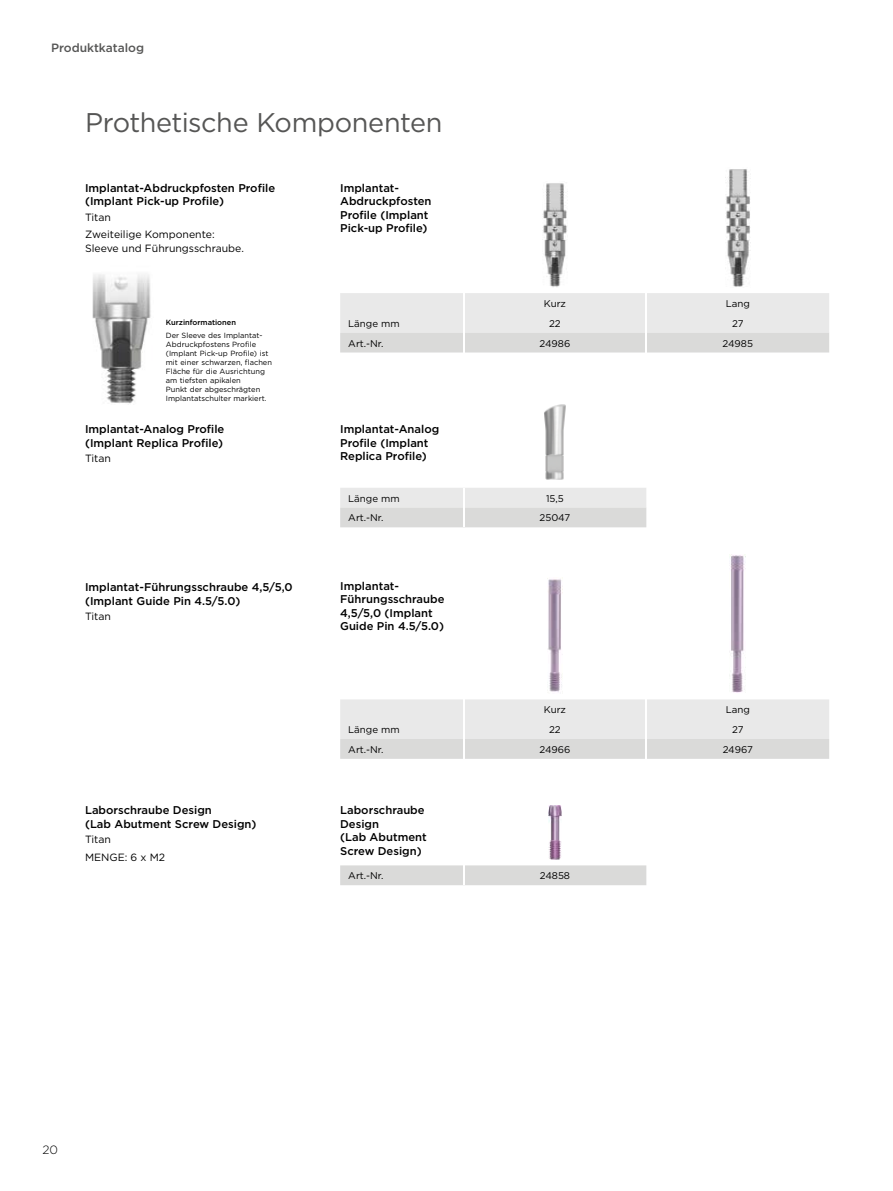
<style>
.page{position:relative;width:893px;height:1191px;background:#fff}
.page>*{position:absolute;margin:0;border:0;box-sizing:border-box;transform-origin:0 0}
.t1{font:27px "Gotham";letter-spacing:-.015em;color:#565655}
.t2{font:500 12px "Gotham";color:#565655}
.t3{font:300 12px "Gotham";color:#000}
.t4{font:500 11.25px/13.5px "Gotham";color:#000}
.t5{font:10.5px/17.7px "Gotham";color:#000}
.t6{font:9.75px "Gotham";color:#000}
.t7{font:7.5px/9px "Gotham";color:#000}
.t8{font:500 7.5px "Gotham";color:#000}
</style>
<div class="page">
<img style="left:92px;top:274px;width:59px;height:130px">
<svg style="left:340px;top:293px;width:489px;height:59px"></svg>
<img style="left:543px;top:183px;width:25px;height:104px">
<img style="left:725px;top:169px;width:25px;height:118px">
<svg style="left:340px;top:699px;width:489px;height:60px"></svg>
<img style="left:547px;top:577px;width:16px;height:115px">
<img style="left:730px;top:554px;width:16px;height:139px">
<svg style="left:340px;top:488px;width:306px;height:39px"></svg>
<img style="left:544px;top:404px;width:22px;height:76px">
<div style="left:340px;top:865px;width:306px;height:20px;background:#dadad9"></div>
<img style="left:548px;top:805px;width:13px;height:54px">
<p class="t2" style="left:51px;top:40px;width:95px">Produktkatalog</p>
<h1 class="t1" style="left:85px;top:105px;width:359px">Prothetische Komponenten</h1>
<p class="t4" style="left:85px;top:181px;width:192px">Implantat-Abdruckpfosten Profile (Implant Pick-up Profile)</p>
<p class="t5" style="left:85px;top:208px;width:131px">Titan<br>Zweiteilige Komponente:</p>
<p class="t5" style="left:85px;top:239px;width:160px">Sleeve und Führungsschraube.</p>
<p class="t8" style="left:166px;top:317px;width:72px">Kurzinformationen</p>
<p class="t7" style="left:166px;top:331px;width:108px">Der Sleeve des Implantat-<br>Abdruckpfostens Profile (Implant Pick-up Profile) ist mit einer schwarzen, flachen<br>Fläche für die Ausrichtung am tiefsten apikalen<br>Punkt der abgeschrägten<br>Implantatschulter markiert.</p>
<p class="t4" style="left:85px;top:422px;width:141px">Implantat-Analog Profile (Implant Replica Profile)</p>
<p class="t5" style="left:85px;top:449px;width:27px">Titan</p>
<p class="t4" style="left:85px;top:580px;width:209px">Implantat-Führungsschraube 4,5/5,0 (Implant Guide Pin 4.5/5.0)</p>
<p class="t5" style="left:85px;top:607px;width:27px">Titan</p>
<p class="t4" style="left:85px;top:803px;width:173px">Laborschraube Design<br>(Lab Abutment Screw Design)</p>
<p class="t5" style="left:85px;top:830px;width:82px">Titan<br>MENGE: 6 x M2</p>
<p class="t4" style="left:340px;top:181px;width:93px">Implantat-<br>Abdruckpfosten<br>Profile (Implant<br>Pick-up Profile)</p>
<p class="t6" style="left:544px;top:297px;width:24px">Kurz</p>
<p class="t6" style="left:726px;top:297px;width:26px">Lang</p>
<p class="t6" style="left:348px;top:317px;width:53px">Länge mm</p>
<p class="t6" style="left:549px;top:317px;width:13px">22</p>
<p class="t6" style="left:732px;top:317px;width:13px">27</p>
<p class="t6" style="left:348px;top:337px;width:37px">Art.-Nr.</p>
<p class="t6" style="left:539px;top:337px;width:32px">24986</p>
<p class="t6" style="left:723px;top:337px;width:32px">24985</p>
<p class="t4" style="left:340px;top:422px;width:101px">Implantat-Analog<br>Profile (Implant<br>Replica Profile)</p>
<p class="t6" style="left:348px;top:492px;width:53px">Länge mm</p>
<p class="t6" style="left:546px;top:492px;width:19px">15,5</p>
<p class="t6" style="left:348px;top:511px;width:37px">Art.-Nr.</p>
<p class="t6" style="left:540px;top:511px;width:32px">25047</p>
<p class="t4" style="left:340px;top:578px;width:106px">Implantat-<br>Führungsschraube<br>4,5/5,0 (Implant<br>Guide Pin 4.5/5.0)</p>
<p class="t6" style="left:544px;top:703px;width:24px">Kurz</p>
<p class="t6" style="left:726px;top:703px;width:26px">Lang</p>
<p class="t6" style="left:348px;top:723px;width:53px">Länge mm</p>
<p class="t6" style="left:549px;top:723px;width:13px">22</p>
<p class="t6" style="left:732px;top:723px;width:13px">27</p>
<p class="t6" style="left:348px;top:743px;width:37px">Art.-Nr.</p>
<p class="t6" style="left:539px;top:743px;width:32px">24966</p>
<p class="t6" style="left:723px;top:743px;width:32px">24967</p>
<p class="t4" style="left:340px;top:803px;width:88px">Laborschraube<br>Design<br>(Lab Abutment<br>Screw Design)</p>
<p class="t6" style="left:348px;top:869px;width:37px">Art.-Nr.</p>
<p class="t6" style="left:540px;top:869px;width:32px">24858</p>
<p class="t3" style="left:43px;top:1142px;width:17px">20</p>
</div>
